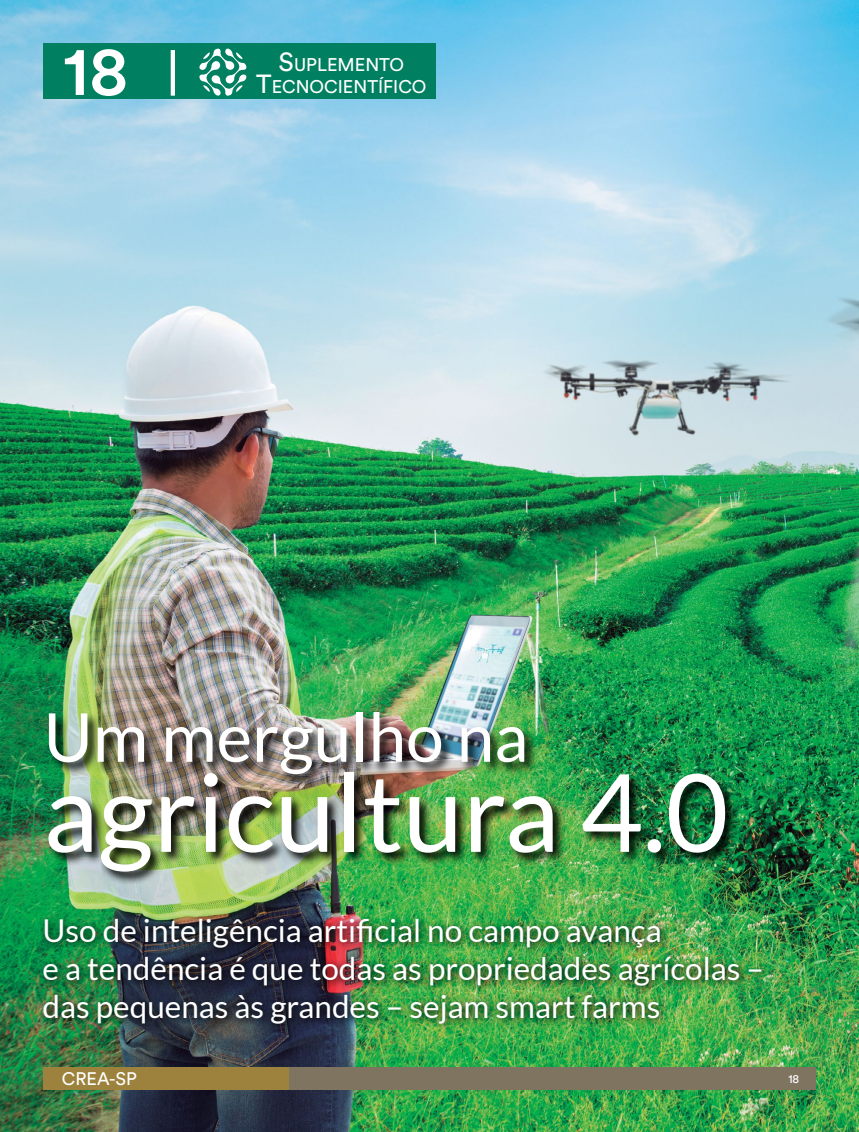
<style>
.page{position:relative;width:859px;height:1132px;background:#fff}
.page>*{position:absolute;margin:0;border:0;box-sizing:border-box;transform-origin:0 0}
.t1{font:108px "Lato";color:#fff}
.t2{font:500 69.15px "Circular Std";color:#fff}
.t3{font:67.5px "Lato";color:#fff}
.t4{font:31.5px/37.8px "Lato";color:#fff}
.t5{font:18.15px/21.6px "Circular Std";color:#fff;text-align:center}
.t6{font:18px "Circular Std";color:#fff}
.t7{font:12px "Circular Std";color:#fff}
.s1{font-size:25.95px}
</style>
<div class="page">
<img style="left:0;top:0;width:859px;height:1131px">
<img style="left:47px;top:710px;width:692px;height:175px">
<img style="left:37px;top:912px;width:734px;height:120px">
<div style="left:288px;top:1066px;width:528px;height:23px;background:#7e7460"></div>
<div style="left:43px;top:1066px;width:245px;height:23px;background:#9c823c"></div>
<div style="left:44px;top:44px;width:392px;height:55px;background:#008060"></div>
<svg style="left:199px;top:48px;width:48px;height:48px"></svg>
<hr style="left:171px;top:50px;width:4px;height:46px;background:#fff">
<h2 class="t2" style="left:63px;top:27px;width:67px">18</h2>
<p class="t5" style="left:256px;top:54px;width:172px"><span class="s1">S</span>UPLEMENTO<br><span class="s1">T</span>ECNOCIENTÍFICO</p>
<h3 class="t3" style="left:44px;top:699px;width:486px">Um mergulho na</h3>
<h1 class="t1" style="left:44px;top:752px;width:686px">agricultura 4.0</h1>
<p class="t4" style="left:43px;top:911px;width:723px">Uso de inteligência artificial no campo avança<br>e a tendência é que todas as propriedades agrícolas – das pequenas às grandes – sejam smart farms</p>
<p class="t6" style="left:62px;top:1067px;width:77px">CREA-SP</p>
<p class="t7" style="left:788px;top:1071px;width:12px">18</p>
</div>
